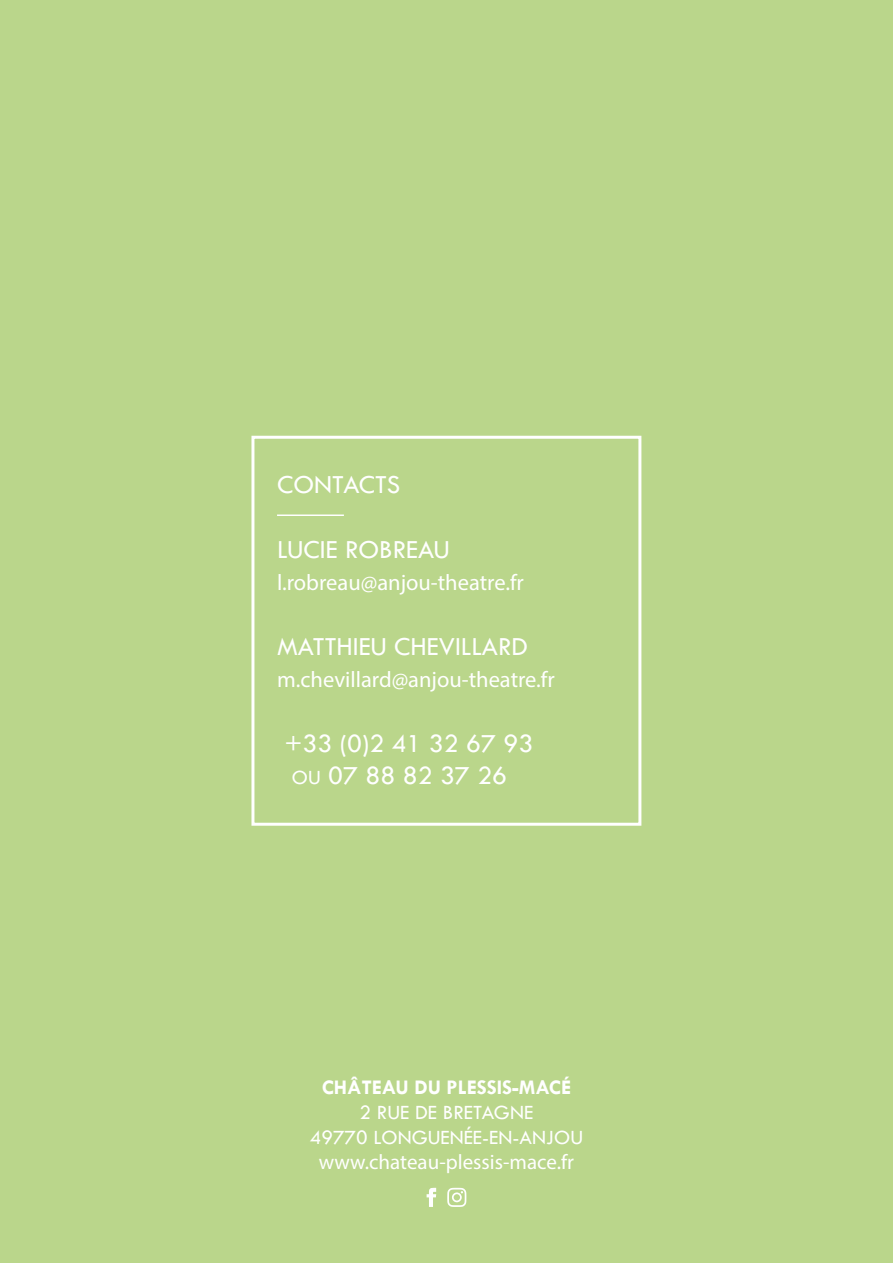
<style>
.page{position:relative;width:893px;height:1263px;background:#bad68b}
.page>*{position:absolute;margin:0;border:0;box-sizing:border-box;transform-origin:0 0}
.t1{font:27px/32.4px "Tw Cen";color:#fff}
.t2{font:22.5px "Myriad Pro";color:#fff}
.t3{font:21px/25.2px "Tw Cen";color:#fff}
.t4{font:21px "Myriad Pro";color:#fff}
.t5{font:700 21px "Tw Cen";color:#fff}
.s1{font-size:21px}
</style>
<div class="page">
<div style="left:251px;top:436px;width:390px;height:390px;border:3px solid #fff"></div>
<hr style="left:277px;top:514px;width:67px;height:2px;background:#fff">
<svg style="left:427px;top:1188px;width:9px;height:19px"></svg>
<svg style="left:447px;top:1188px;width:19px;height:19px"></svg>
<p class="t1" style="left:277px;top:468px;width:33px">CONTACTS</p>
<p class="t1" style="left:277px;top:533px;width:24px">LUCIE</p>
<p class="t1" style="left:345px;top:533px;width:30px">ROBREAU</p>
<p class="t2" style="left:277px;top:569px;width:248px">l.robreau@anjou-theatre.fr</p>
<p class="t1" style="left:277px;top:630px;width:35px">MATTHIEU</p>
<p class="t1" style="left:394px;top:630px;width:31px">CHEVILLARD</p>
<p class="t2" style="left:277px;top:666px;width:279px">m.chevillard@anjou-theatre.fr</p>
<p class="t1" style="left:284px;top:727px;width:250px">+33 (0)2 41 32 67 93<br><span class="s1">OU</span> 07 88 82 37 26</p>
<p class="t5" style="left:322px;top:1074px;width:251px">CHÂTEAU DU PLESSIS-MACÉ</p>
<p class="t3" style="left:360px;top:1099px;width:29px">2 RUE</p>
<p class="t3" style="left:310px;top:1099px;width:275px;text-indent:105px">DE BRETAGNE<br>49770 LONGUENÉE-EN-ANJOU</p>
<p class="t4" style="left:319px;top:1149px;width:257px">www.chateau-plessis-mace.fr</p>
</div>
